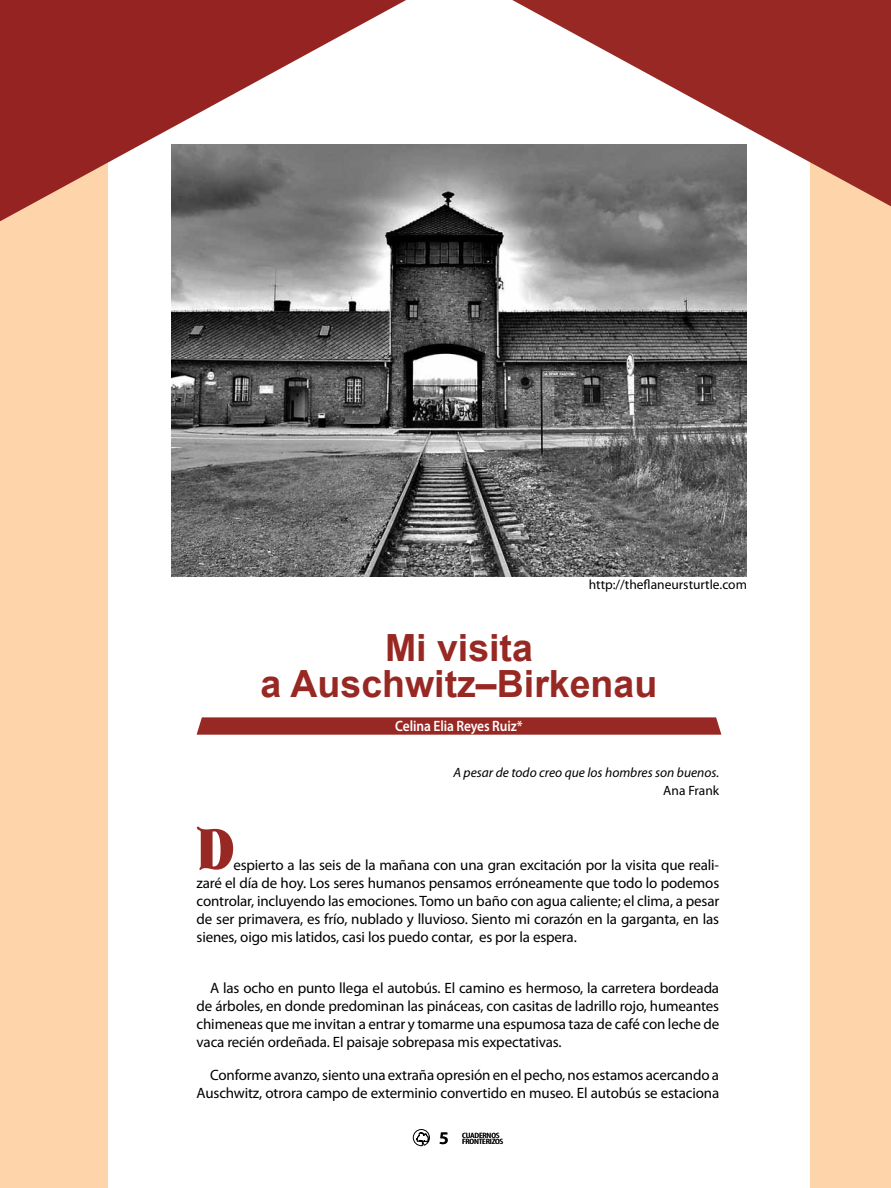
<style>
.page{position:relative;width:891px;height:1188px;background:#fff}
.page>*{position:absolute;margin:0;border:0;box-sizing:border-box;transform-origin:0 0}
.t1{font:52.5px "Deutsch Gothic";color:#972823}
.t2{font:700 37.5px/36px "Arial";color:#972823;text-align:center}
.t3{font:600 17.7px "Myriad Pro";color:#000}
.t4{font:15px/18px "Myriad Pro";letter-spacing:-.01em;color:#000;text-align:justify}
.t5{font:600 15px "Myriad Pro";letter-spacing:-.01em;color:#fff;scale:.9 1}
.t6{font:italic 13.5px "Myriad Pro";color:#000}
.t7{font:13.5px "Myriad Pro";color:#000}
.t8{font:condensed 7.65px "Myriad Pro";letter-spacing:-.02em;color:#000;scale:1.37 1}
</style>
<div class="page">
<div style="left:0;top:78px;width:108px;height:1110px;background:#fed5ab"></div>
<div style="left:810px;top:78px;width:81px;height:1110px;background:#fed5ab"></div>
<svg style="left:197px;top:717px;width:524px;height:18px;background:#9b322d"></svg>
<svg style="left:0;top:0;width:406px;height:221px;fill:#952321"></svg>
<svg style="left:512px;top:0;width:379px;height:206px;fill:#972823"></svg>
<svg style="left:413px;top:1129px;width:17px;height:17px"></svg>
<img style="left:171px;top:145px;width:576px;height:432px">
<p class="t7" style="left:589px;top:576px;width:160px">http://theflaneursturtle.com</p>
<h2 class="t2" style="left:261px;top:631px;width:398px">Mi visita<br>a Auschwitz–Birkenau</h2>
<p class="t5" style="left:395px;top:716px;width:143px">Celina Elia Reyes Ruiz*</p>
<p class="t6" style="left:454px;top:764px;width:267px">A pesar de todo creo que los hombres son buenos.</p>
<p class="t7" style="left:663px;top:782px;width:57px">Ana Frank</p>
<h1 class="t1" style="left:197px;top:825px;width:39px">D</h1>
<p class="t4" style="left:197px;top:856px;width:524px;text-indent:37px">espierto a las seis de la mañana con una gran excitación por la visita que reali&shy;zaré el día de hoy. Los seres humanos pensamos erróneamente que todo lo podemos controlar, incluyendo las emociones. Tomo un baño con agua caliente; el clima, a pesar de ser primavera, es frío, nublado y lluvioso. Siento mi corazón en la garganta, en las sienes, oigo mis latidos, casi los puedo contar, es por la espera.</p>
<p class="t4" style="left:197px;top:979px;width:524px;text-indent:14px">A las ocho en punto llega el autobús. El camino es hermoso, la carretera bordeada de árboles, en donde predominan las pináceas, con casitas de ladrillo rojo, humeantes chimeneas que me invitan a entrar y tomarme una espumosa taza de café con leche de vaca recién ordeñada. El paisaje sobrepasa mis expectativas.</p>
<p class="t4" style="left:197px;top:1066px;width:524px;text-align:right">Conforme avanzo, siento una extraña opresión en el pecho, nos estamos acercando a<br>Auschwitz, otrora campo de exterminio convertido en museo. El autobús se estaciona</p>
<p class="t8" style="left:462px;top:1130px;width:29px">CUADERNOS</p>
<p class="t3" style="left:439px;top:1127px;width:11px">5</p>
<p class="t8" style="left:462px;top:1136px;width:32px">FRONTERIZOS</p>
</div>
